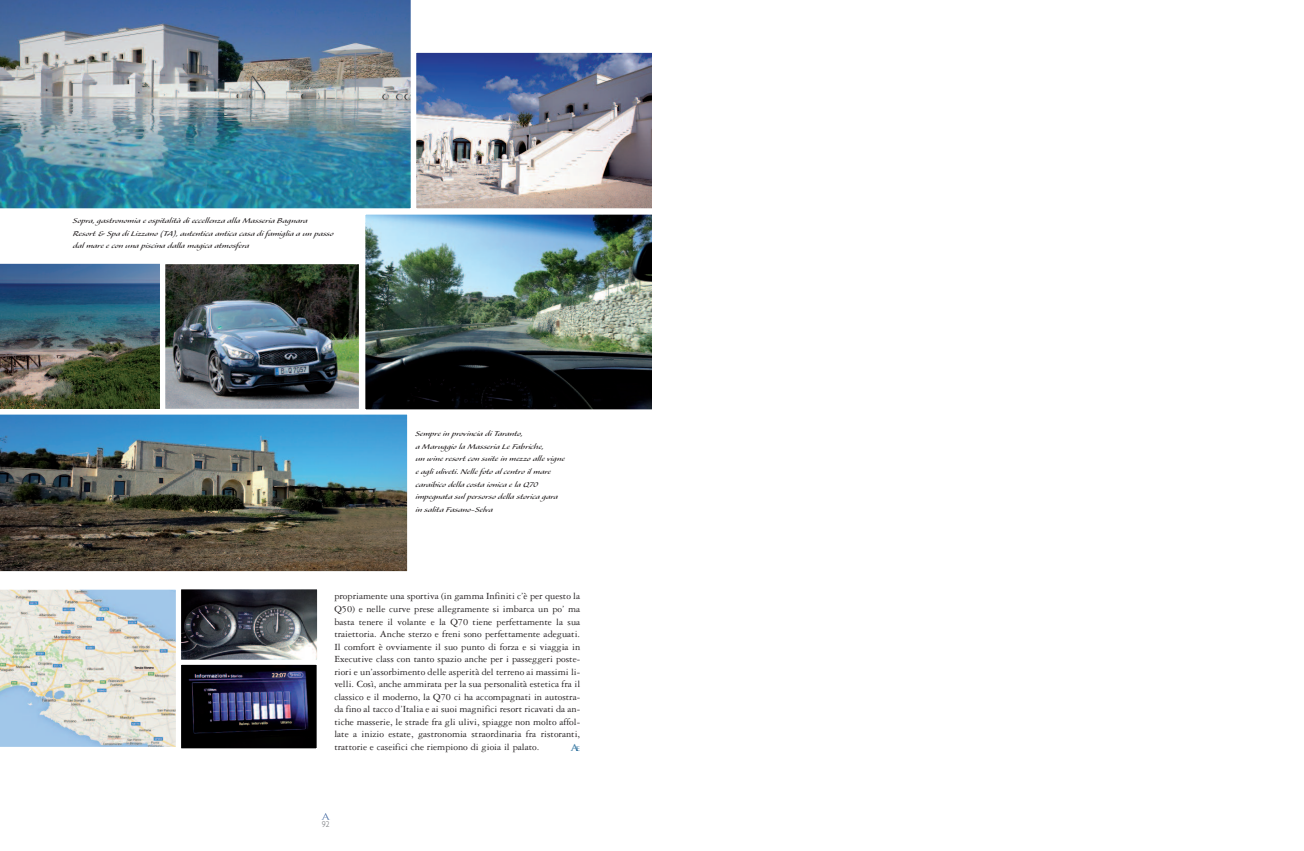
<style>
.page{position:relative;width:1304px;height:851px;background:#fff}
.page>*{position:absolute;margin:0;border:0;box-sizing:border-box;transform-origin:0 0}
.t1{font:10px/12.5px "Garamond 3 LT Std";color:#231f20;text-align:justify;scale:1.04 1}
.t2{font:700 9.2px "Trajan Pro";color:#4985ab;scale:1.11 1}
.t3{font:9px/12.5px "Alexa Std";color:#231f20;scale:1.15 1}
.t4{font:300 9px "Agenda";color:#808285;scale:.9 1}
.s1{font-weight:400;font-size:7.1px;color:#216596}
</style>
<div class="page">
<svg style="left:322px;top:813px;width:7px;height:6px"></svg>
<img style="left:182px;top:589px;width:135px;height:70px">
<div style="left:179px;top:586px;width:141px;height:76px;border:2px solid #fff"></div>
<img style="left:182px;top:665px;width:134px;height:82px">
<div style="left:179px;top:662px;width:140px;height:88px;border:2px solid #fff"></div>
<img style="left:365px;top:214px;width:287px;height:196px">
<img style="left:0;top:414px;width:408px;height:158px">
<img style="left:0;top:0;width:411px;height:209px">
<img style="left:416px;top:52px;width:236px;height:157px">
<img style="left:0;top:263px;width:160px;height:146px">
<img style="left:166px;top:265px;width:192px;height:143px">
<div style="left:163px;top:262px;width:198px;height:149px;border:2px solid #fff"></div>
<svg style="left:0;top:589px;width:176px;height:158px;background:#d0d8d7"></svg>
<p class="t3" style="left:73px;top:215px;width:228px">Sopra, gastronomia e ospitalità di eccellenza alla Masseria Bagnara<br>Resort &amp; Spa di Lizzano (TA), autentica antica casa di famiglia a un passo dal mare e con una piscina dalla magica atmosfera</p>
<p class="t3" style="left:415px;top:428px;width:131px">Sempre in provincia di Taranto,<br>a Maruggio la Masseria Le Fabriche,<br>un wine resort con suite in mezzo alle vigne e agli uliveti. Nelle foto al centro il mare caraibico della costa ionica e la Q70 impegnata sul persorso della storica gara in salita Fasano-Selva</p>
<p class="t1" style="left:334px;top:591px;width:238px">propriamente una sportiva (in gamma Infiniti c’è per questo la Q50) e nelle curve prese allegramente si imbarca un po’ ma basta tenere il volante e la Q70 tiene perfettamente la sua traiettoria. anche sterzo e freni sono perfettamente adeguati.<br>Il comfort è ovviamente il suo punto di forza e si viaggia in executive class con tanto spazio anche per i passeggeri poste&shy;riori e un’assorbimento delle asperità del terreno ai massimi li&shy;velli. Così, anche ammirata per la sua personalità estetica fra il classico e il moderno, la Q70 ci ha accompagnati in autostra&shy;da fino al tacco d’Italia e ai suoi magnifici resort ricavati da an&shy;tiche masserie, le strade fra gli ulivi, spiagge non molto affol&shy;late a inizio estate, gastronomia straordinaria fra ristoranti, trattorie e caseifici che riempiono di gioia il palato.</p>
<p class="t2" style="left:571px;top:743px;width:10px">A<span class="s1">e</span></p>
<p class="t4" style="left:322px;top:818px;width:10px">92</p>
</div>
